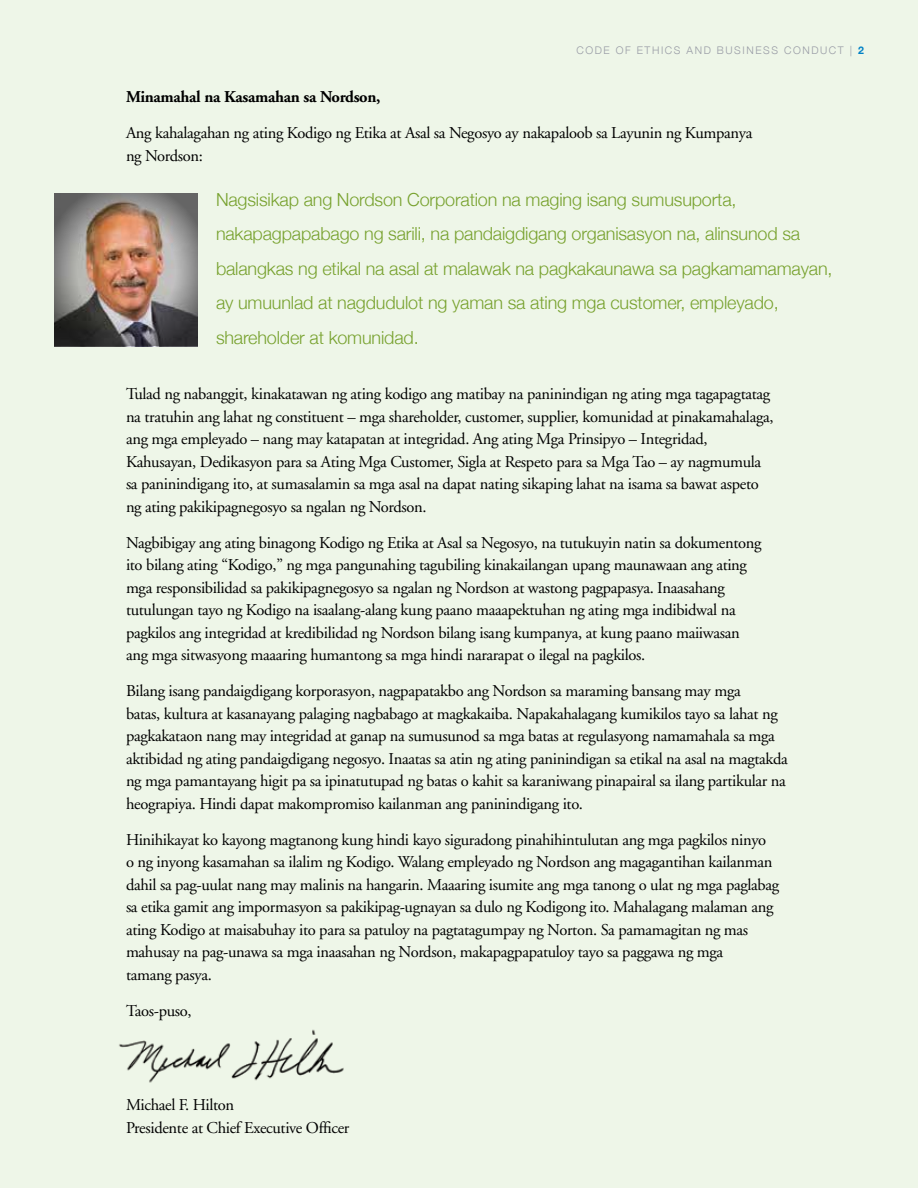
<style>
.page{position:relative;width:918px;height:1188px;background:#eef6e8}
.page>*{position:absolute;margin:0;border:0;box-sizing:border-box;transform-origin:0 0}
.t1{font:300 18px/34.5px "Helvetica Neue";letter-spacing:-.01em;color:#78a22f}
.t2{font:16.5px/22.5px "Adobe Garamond";letter-spacing:-.02em;color:#000}
.t3{font:700 16.5px "Adobe Garamond";letter-spacing:-.02em;color:#000}
.t4{font:300 10.5px "Helvetica Neue";letter-spacing:.15em;color:#989ba5}
.s1{font-weight:700;color:#0081c6}
</style>
<div class="page">
<img style="left:119px;top:1029px;width:225px;height:54px">
<img style="left:54px;top:194px;width:144px;height:152px">
<p class="t4" style="left:576px;top:42px;width:289px">CODE OF ETHICS AND BUSINESS CONDUCT | <span class="s1">2</span></p>
<p class="t3" style="left:126px;top:88px;width:256px">Minamahal na Kasamahan sa Nordson,</p>
<p class="t2" style="left:126px;top:122px;width:628px">Ang kahalagahan ng ating Kodigo ng Etika at Asal sa Negosyo ay nakapaloob sa Layunin ng Kumpanya ng Nordson:</p>
<p class="t1" style="left:216px;top:181px;width:618px">Nagsisikap ang Nordson Corporation na maging isang sumusuporta, nakapagpapabago ng sarili, na pandaigdigang organisasyon na, alinsunod sa balangkas ng etikal na asal at malawak na pagkakaunawa sa pagkamamamayan, ay umuunlad at nagdudulot ng yaman sa ating mga customer, empleyado, shareholder at komunidad.</p>
<p class="t2" style="left:126px;top:383px;width:649px">Tulad ng nabanggit, kinakatawan ng ating kodigo ang matibay na paninindigan ng ating mga tagapagtatag na tratuhin ang lahat ng constituent – mga shareholder, customer, supplier, komunidad at pinakamahalaga, ang mga empleyado – nang may katapatan at integridad. Ang ating Mga Prinsipyo – Integridad, Kahusayan, Dedikasyon para sa Ating Mga Customer, Sigla at Respeto para sa Mga Tao – ay nagmumula sa paninindigang ito, at sumasalamin sa mga asal na dapat nating sikaping lahat na isama sa bawat aspeto ng ating pakikipagnegosyo sa ngalan ng Nordson.</p>
<p class="t2" style="left:126px;top:532px;width:637px">Nagbibigay ang ating binagong Kodigo ng Etika at Asal sa Negosyo, na tutukuyin natin sa dokumentong ito bilang ating “Kodigo,” ng mga pangunahing tagubiling kinakailangan upang maunawaan ang ating mga responsibilidad sa pakikipagnegosyo sa ngalan ng Nordson at wastong pagpapasya. Inaasahang tutulungan tayo ng Kodigo na isaalang-alang kung paano maaapektuhan ng ating mga indibidwal na pagkilos ang integridad at kredibilidad ng Nordson bilang isang kumpanya, at kung paano maiiwasan ang mga sitwasyong maaaring humantong sa mga hindi nararapat o ilegal na pagkilos.</p>
<p class="t2" style="left:126px;top:680px;width:663px">Bilang isang pandaigdigang korporasyon, nagpapatakbo ang Nordson sa maraming bansang may mga<br>batas, kultura at kasanayang palaging nagbabago at magkakaiba. Napakahalagang kumikilos tayo sa lahat ng pagkakataon nang may integridad at ganap na sumusunod sa mga batas at regulasyong namamahala sa mga aktibidad ng ating pandaigdigang negosyo. Inaatas sa atin ng ating paninindigan sa etikal na asal na magtakda ng mga pamantayang higit pa sa ipinatutupad ng batas o kahit sa karaniwang pinapairal sa ilang partikular na heograpiya. Hindi dapat makompromiso kailanman ang paninindigang ito.</p>
<p class="t2" style="left:126px;top:829px;width:655px">Hinihikayat ko kayong magtanong kung hindi kayo siguradong pinahihintulutan ang mga pagkilos ninyo<br>o ng inyong kasamahan sa ilalim ng Kodigo. Walang empleyado ng Nordson ang magagantihan kailanman dahil sa pag-uulat nang may malinis na hangarin. Maaaring isumite ang mga tanong o ulat ng mga paglabag sa etika gamit ang impormasyon sa pakikipag-ugnayan sa dulo ng Kodigong ito. Mahalagang malaman ang ating Kodigo at maisabuhay ito para sa patuloy na pagtatagumpay ng Norton. Sa pamamagitan ng mas mahusay na pag-unawa sa mga inaasahan ng Nordson, makapagpapatuloy tayo sa paggawa ng mga<br>tamang pasya.</p>
<p class="t2" style="left:126px;top:1000px;width:67px">Taos-puso,</p>
<p class="t2" style="left:126px;top:1094px;width:225px">Michael F. Hilton<br>Presidente at Chief Executive Officer</p>
</div>
